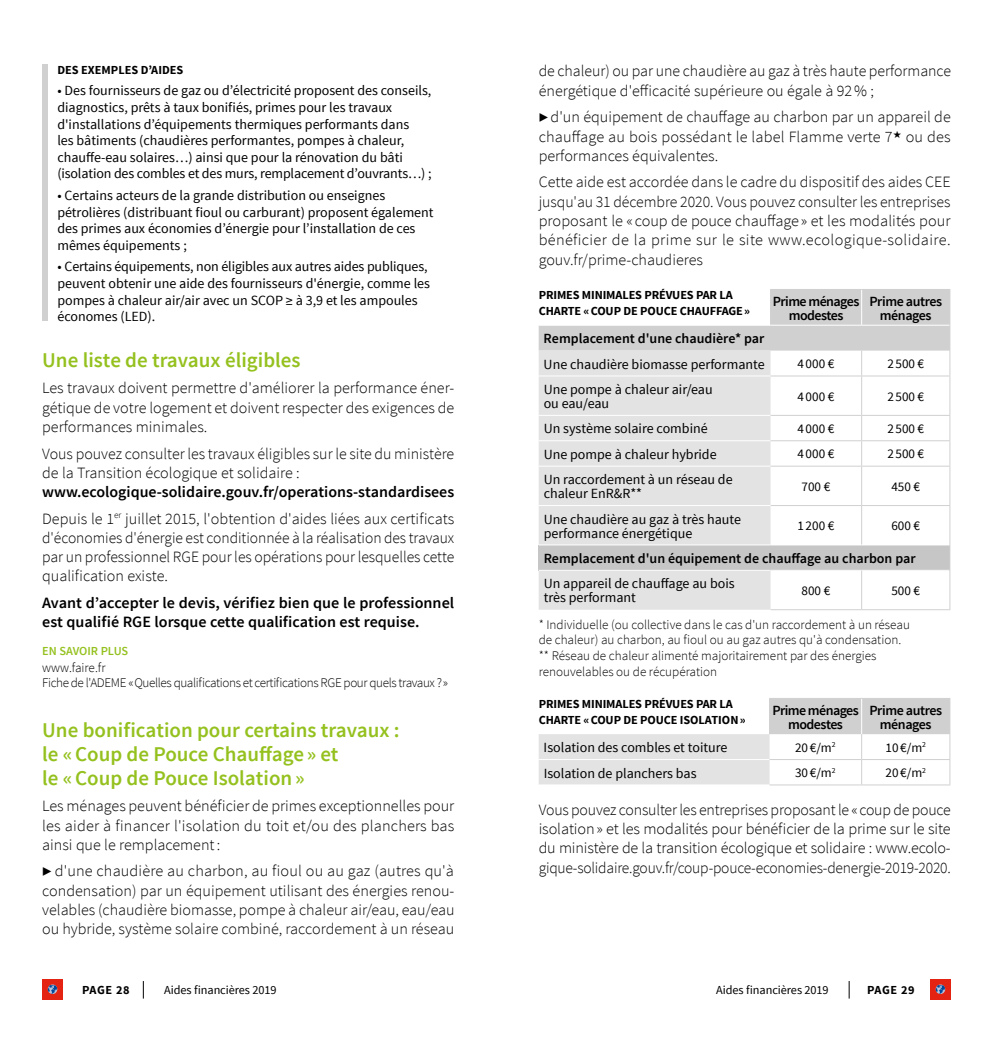
<style>
.page{position:relative;width:993px;height:1042px;background:#fff}
.page>*{position:absolute;margin:0;border:0;box-sizing:border-box;transform-origin:0 0}
.t1{font:600 21px/23.6px "Source Sans Pro";color:#95c11f}
.t2{font:300 15.75px/19.2px "Source Sans Pro";color:#000;text-align:justify}
.t3{font:600 15.75px/19.2px "Source Sans Pro";color:#000}
.t4{font:14px/16.6px "Source Sans Pro";color:#000}
.t5{font:600 14px "Source Sans Pro";color:#000}
.t6{font:600 14px/14px "Source Sans Pro";letter-spacing:-.03em;color:#000;text-align:center}
.t7{font:300 13.12px/15.8px "Source Sans Pro";color:#000}
.t8{font:13.12px "Source Sans Pro";color:#000}
.t9{font:300 13.12px/14.9px "Source Sans Pro";letter-spacing:-.03em;color:#000}
.t10{font:700 12.25px/16.6px "Source Sans Pro";letter-spacing:-.01em;color:#000}
.t11{font:12.25px "Source Sans Pro";letter-spacing:-.005em;color:#000}
.t12{font:600 12.25px "Source Sans Pro";color:#95c11f}
.s1{font-weight:600}
</style>
<div class="page">
<svg style="left:143px;top:981px;width:1px;height:17px"></svg>
<div style="left:42px;top:979px;width:21px;height:21px;background:#e42313"></div>
<svg style="left:48px;top:984px;width:9px;height:10px"></svg>
<svg style="left:848px;top:981px;width:1px;height:17px"></svg>
<div style="left:929px;top:979px;width:21px;height:21px;background:#e42313"></div>
<svg style="left:935px;top:984px;width:9px;height:10px"></svg>
<div style="left:42px;top:64px;width:5px;height:257px;background:#d0d0d0"></div>
<svg style="left:770px;top:376px;width:179px;height:233px"></svg>
<div style="left:539px;top:376px;width:231px;height:234px;background:#e3e3e3"></div>
<div style="left:538px;top:545px;width:411px;height:25px;background:#c6c6c6"></div>
<svg style="left:949px;top:545px;width:1px;height:25px"></svg>
<hr style="left:538px;top:415px;width:232px;height:1px;background:#fff">
<hr style="left:538px;top:440px;width:232px;height:1px;background:#fff">
<hr style="left:538px;top:466px;width:232px;height:1px;background:#fff">
<hr style="left:770px;top:375px;width:91px;height:1px;background:#d0d0d0">
<hr style="left:861px;top:375px;width:89px;height:1px;background:#d0d0d0">
<hr style="left:770px;top:415px;width:91px;height:1px;background:#d0d0d0">
<hr style="left:861px;top:415px;width:89px;height:1px;background:#d0d0d0">
<hr style="left:770px;top:440px;width:91px;height:1px;background:#d0d0d0">
<hr style="left:861px;top:440px;width:89px;height:1px;background:#d0d0d0">
<hr style="left:770px;top:466px;width:91px;height:1px;background:#d0d0d0">
<hr style="left:861px;top:466px;width:89px;height:1px;background:#d0d0d0">
<hr style="left:538px;top:544px;width:232px;height:1px;background:#fff">
<hr style="left:770px;top:544px;width:91px;height:1px;background:#fff">
<hr style="left:861px;top:544px;width:88px;height:1px;background:#fff">
<hr style="left:538px;top:570px;width:232px;height:1px;background:#fff">
<hr style="left:770px;top:570px;width:91px;height:1px;background:#fff">
<hr style="left:861px;top:570px;width:88px;height:1px;background:#fff">
<hr style="left:770px;top:505px;width:91px;height:1px;background:#d0d0d0">
<hr style="left:861px;top:505px;width:89px;height:1px;background:#d0d0d0">
<hr style="left:538px;top:505px;width:232px;height:1px;background:#fff">
<svg style="left:538px;top:289px;width:412px;height:86px"></svg>
<hr style="left:860px;top:376px;width:1px;height:39px;background:#d0d0d0">
<hr style="left:949px;top:376px;width:1px;height:39px;background:#d0d0d0">
<svg style="left:860px;top:416px;width:1px;height:50px"></svg>
<svg style="left:949px;top:416px;width:1px;height:50px"></svg>
<hr style="left:860px;top:466px;width:1px;height:39px;background:#d0d0d0">
<hr style="left:949px;top:466px;width:1px;height:39px;background:#d0d0d0">
<hr style="left:860px;top:506px;width:1px;height:38px;background:#d0d0d0">
<hr style="left:949px;top:506px;width:1px;height:39px;background:#d0d0d0">
<hr style="left:860px;top:571px;width:1px;height:38px;background:#d0d0d0">
<hr style="left:949px;top:570px;width:1px;height:39px;background:#d0d0d0">
<hr style="left:770px;top:609px;width:91px;height:1px;background:#d0d0d0">
<hr style="left:861px;top:609px;width:89px;height:1px;background:#d0d0d0">
<svg style="left:539px;top:698px;width:411px;height:87px"></svg>
<p class="t10" style="left:57px;top:62px;width:127px">DES EXEMPLES D’AIDES</p>
<p class="t4" style="left:57px;top:83px;width:375px">• Des fournisseurs de gaz ou d’électricité proposent des conseils, diagnostics, prêts à taux bonifiés, primes pour les travaux d'installations d’équipements thermiques performants dans<br>les bâtiments (chaudières performantes, pompes à chaleur, chauffe-eau solaires…) ainsi que pour la rénovation du bâti (isolation des combles et des murs, remplacement d’ouvrants…) ;</p>
<p class="t4" style="left:57px;top:187px;width:377px">• Certains acteurs de la grande distribution ou enseignes pétrolières (distribuant fioul ou carburant) proposent également des primes aux économies d’énergie pour l’installation de ces mêmes équipements ;</p>
<p class="t4" style="left:57px;top:259px;width:374px">• Certains équipements, non éligibles aux autres aides publiques, peuvent obtenir une aide des fournisseurs d'énergie, comme les pompes à chaleur air/air avec un SCOP ≥ à 3,9 et les ampoules économes (LED).</p>
<h1 class="t1" style="left:42px;top:348px;width:260px">Une liste de travaux éligibles</h1>
<p class="t2" style="left:42px;top:378px;width:413px">Les travaux doivent permettre d'améliorer la performance éner&shy;gétique de votre logement et doivent respecter des exigences de performances minimales.</p>
<p class="t2" style="left:42px;top:444px;width:413px">Vous pouvez consulter les travaux éligibles sur le site du ministère de la Transition écologique et solidaire :</p>
<p class="t2" style="left:42px;top:478px;width:413px;line-height:26.8px"><span class="s1">www.ecologique-solidaire.gouv.fr/operations-standardisees<br></span>Depuis le 1<sup>er</sup> juillet 2015, l'obtention d'aides liées aux certificats</p>
<p class="t2" style="left:42px;top:528px;width:413px">d'économies d'énergie est conditionnée à la réalisation des travaux par un professionnel RGE pour les opérations pour lesquelles cette qualification existe.</p>
<p class="t3" style="left:42px;top:594px;width:413px">Avant d’accepter le devis, vérifiez bien que le professionnel est qualifié RGE lorsque cette qualification est requise.</p>
<p class="t12" style="left:42px;top:643px;width:88px">EN SAVOIR PLUS</p>
<p class="t9" style="left:42px;top:660px;width:407px">www.faire.fr<br>Fiche de l'ADEME «Quelles qualifications et certifications RGE pour quels travaux ?»</p>
<h1 class="t1" style="left:42px;top:719px;width:359px">Une bonification pour certains travaux : le «Coup de Pouce Chauffage» et<br>le «Coup de Pouce Isolation»</h1>
<p class="t2" style="left:42px;top:796px;width:413px">Les ménages peuvent bénéficier de primes exceptionnelles pour les aider à financer l'isolation du toit et/ou des planchers bas ainsi que le remplacement:</p>
<p class="t2" style="left:42px;top:861px;width:414px"><span class="s1">▶</span> d'une chaudière au charbon, au fioul ou au gaz (autres qu'à condensation) par un équipement utilisant des énergies renou&shy;velables (chaudière biomasse, pompe à chaleur air/eau, eau/eau ou hybride, système solaire combiné, raccordement à un réseau</p>
<p class="t2" style="left:538px;top:62px;width:413px">de chaleur) ou par une chaudière au gaz à très haute performance énergétique d'efficacité supérieure ou égale à 92% ;</p>
<p class="t2" style="left:538px;top:107px;width:413px"><span class="s1">▶</span> d'un équipement de chauffage au charbon par un appareil de chauffage au bois possédant le label Flamme verte 7★ ou des performances équivalentes.</p>
<p class="t2" style="left:538px;top:173px;width:413px">Cette aide est accordée dans le cadre du dispositif des aides CEE jusqu'au 31 décembre 2020. Vous pouvez consulter les entreprises proposant le « coup de pouce chauffage» et les modalités pour bénéficier de la prime sur le site www.ecologique-solidaire. gouv.fr/prime-chaudieres</p>
<p class="t10" style="left:538px;top:287px;width:213px">PRIMES MINIMALES PRÉVUES PAR LA<br>CHARTE «COUP DE POUCE CHAUFFAGE»</p>
<p class="t6" style="left:772px;top:294px;width:88px">Prime ménages modestes</p>
<p class="t6" style="left:869px;top:294px;width:74px">Prime autres ménages</p>
<p class="t5" style="left:543px;top:330px;width:222px">Remplacement d'une chaudière* par</p>
<p class="t4" style="left:543px;top:356px;width:222px">Une chaudière biomasse performante</p>
<p class="t8" style="left:797px;top:356px;width:38px">4 000 €</p>
<p class="t8" style="left:887px;top:356px;width:38px">2 500 €</p>
<p class="t4" style="left:543px;top:382px;width:170px;line-height:14px">Une pompe à chaleur air/eau ou eau/eau</p>
<p class="t8" style="left:797px;top:388px;width:38px">4 000 €</p>
<p class="t8" style="left:887px;top:388px;width:38px">2 500 €</p>
<p class="t4" style="left:543px;top:421px;width:165px">Un système solaire combiné</p>
<p class="t8" style="left:797px;top:420px;width:38px">4 000 €</p>
<p class="t8" style="left:887px;top:420px;width:38px">2 500 €</p>
<p class="t4" style="left:543px;top:446px;width:174px">Une pompe à chaleur hybride</p>
<p class="t8" style="left:797px;top:446px;width:38px">4 000 €</p>
<p class="t8" style="left:887px;top:446px;width:38px">2 500 €</p>
<p class="t4" style="left:543px;top:473px;width:190px;line-height:14px">Un raccordement à un réseau de chaleur EnR&amp;R**</p>
<p class="t8" style="left:801px;top:478px;width:30px">700 €</p>
<p class="t8" style="left:891px;top:478px;width:30px">450 €</p>
<p class="t4" style="left:543px;top:512px;width:199px;line-height:14px">Une chaudière au gaz à très haute performance énergétique</p>
<p class="t8" style="left:797px;top:518px;width:38px">1 200 €</p>
<p class="t8" style="left:891px;top:518px;width:30px">600 €</p>
<p class="t5" style="left:543px;top:549px;width:373px">Remplacement d'un équipement de chauffage au charbon par</p>
<p class="t4" style="left:543px;top:577px;width:192px;line-height:14px">Un appareil de chauffage au bois très performant</p>
<p class="t8" style="left:801px;top:582px;width:30px">800 €</p>
<p class="t8" style="left:891px;top:582px;width:30px">500 €</p>
<p class="t7" style="left:538px;top:616px;width:372px">* Individuelle (ou collective dans le cas d'un raccordement à un réseau de chaleur) au charbon, au fioul ou au gaz autres qu'à condensation. ** Réseau de chaleur alimenté majoritairement par des énergies renouvelables ou de récupération</p>
<p class="t10" style="left:538px;top:696px;width:208px">PRIMES MINIMALES PRÉVUES PAR LA<br>CHARTE «COUP DE POUCE ISOLATION»</p>
<p class="t6" style="left:772px;top:703px;width:88px">Prime ménages modestes</p>
<p class="t6" style="left:869px;top:703px;width:74px">Prime autres ménages</p>
<p class="t4" style="left:543px;top:739px;width:185px">Isolation des combles et toiture</p>
<p class="t8" style="left:794px;top:739px;width:42px">20 €/m<sup>2</sup></p>
<p class="t8" style="left:885px;top:739px;width:42px">10 €/m<sup>2</sup></p>
<p class="t4" style="left:543px;top:765px;width:154px">Isolation de planchers bas</p>
<p class="t8" style="left:794px;top:764px;width:42px">30 €/m<sup>2</sup></p>
<p class="t8" style="left:885px;top:764px;width:42px">20 €/m<sup>2</sup></p>
<p class="t2" style="left:538px;top:800px;width:413px">Vous pouvez consulter les entreprises proposant le «coup de pouce isolation» et les modalités pour bénéficier de la prime sur le site du ministère de la transition écologique et solidaire : www.ecolo&shy;gique-solidaire.gouv.fr/coup-pouce-economies-denergie-2019-2020.</p>
<p class="t10" style="left:82px;top:981px;width:49px">PAGE 28</p>
<p class="t11" style="left:164px;top:982px;width:114px">Aides financières 2019</p>
<p class="t11" style="left:716px;top:982px;width:114px">Aides financières 2019</p>
<p class="t10" style="left:866px;top:981px;width:49px">PAGE 29</p>
</div>
